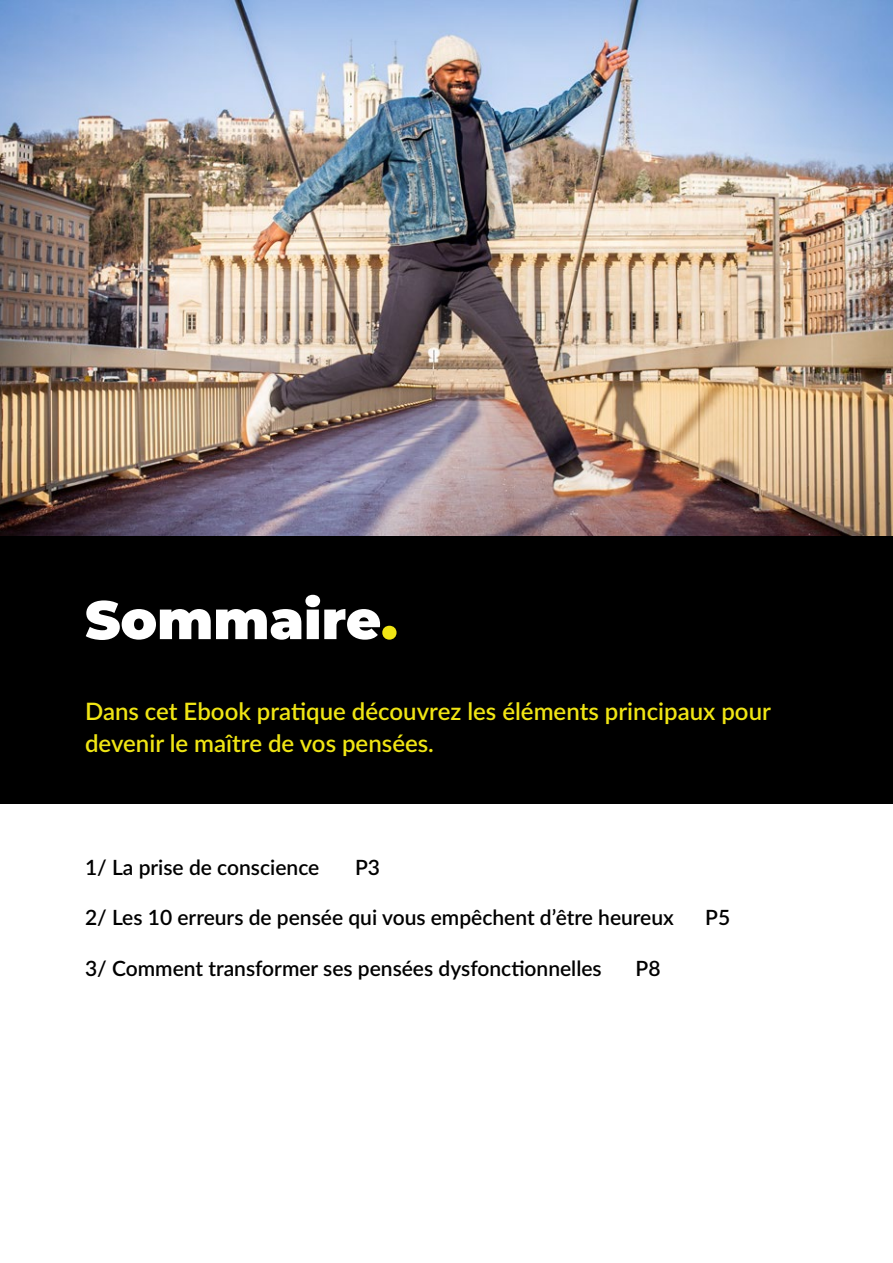
<style>
.page{position:relative;width:893px;height:1263px;background:#fff}
.page>*{position:absolute;margin:0;border:0;box-sizing:border-box;transform-origin:0 0}
.t1{font:900 54px "Montserrat";color:#fff}
.t2{font:600 24px/32.4px "Lato";color:#f0e514}
.t3{font:600 21px "Lato";color:#000}
.s1{color:#f0e514}
</style>
<div class="page">
<div style="left:0;top:536px;width:893px;height:268px;background:#000"></div>
<img style="left:0;top:0;width:893px;height:536px">
<h1 class="t1" style="left:85px;top:579px;width:314px">Sommaire<span class="s1">.</span></h1>
<p class="t2" style="left:85px;top:694px;width:687px">Dans cet Ebook pratique découvrez les éléments principaux pour devenir le maître de vos pensées.</p>
<p class="t3" style="left:85px;top:852px;width:236px">1/ La prise de conscience</p>
<p class="t3" style="left:355px;top:852px;width:26px">P3</p>
<p class="t3" style="left:85px;top:902px;width:590px">2/ Les 10 erreurs de pensée qui vous empêchent d’être heureux</p>
<p class="t3" style="left:705px;top:902px;width:26px">P5</p>
<p class="t3" style="left:85px;top:953px;width:518px">3/ Comment transformer ses pensées dysfonctionnelles</p>
<p class="t3" style="left:635px;top:953px;width:26px">P8</p>
</div>
